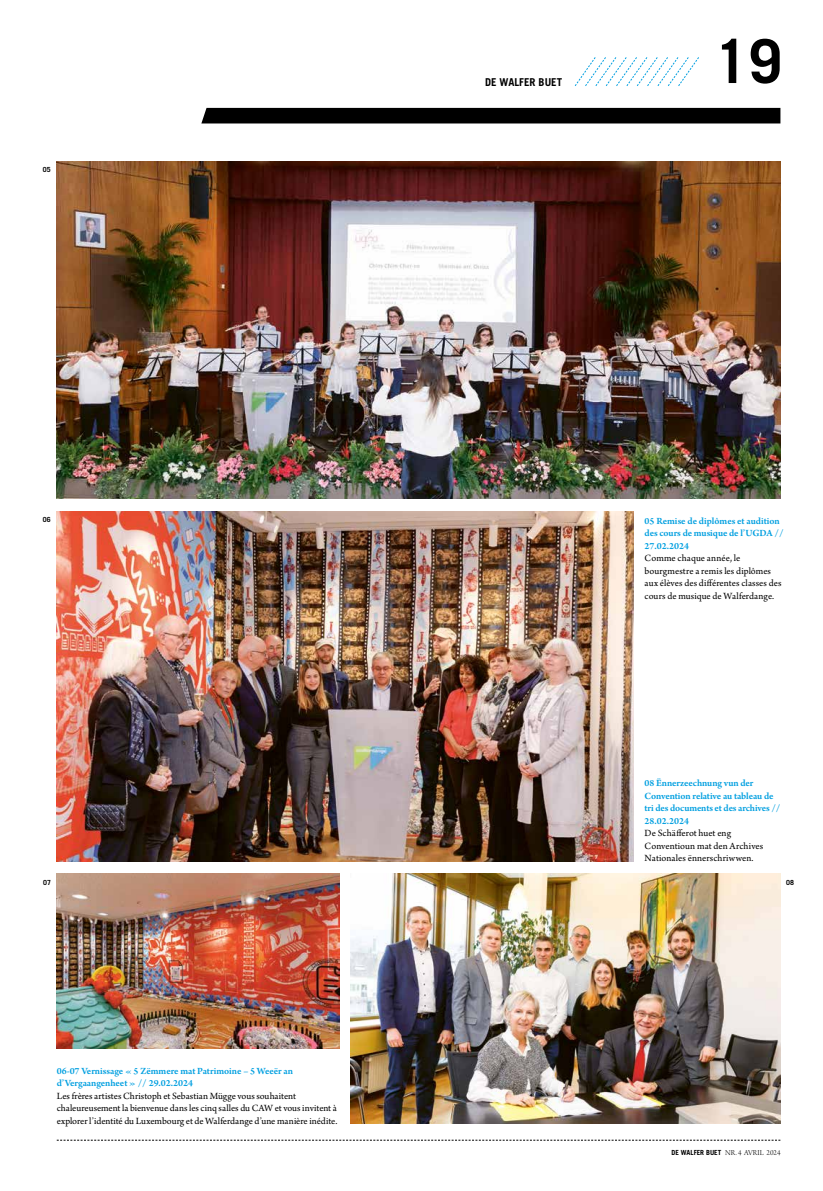
<style>
.page{position:relative;width:823px;height:1191px;background:#fff}
.page>*{position:absolute;margin:0;border:0;box-sizing:border-box;transform-origin:0 0}
.t1{font:700 60.6px "Trade Gothic LT Pro";color:#000}
.t2{font:700 10.9px "Trade Gothic LT Pro";color:#000}
.t3{font:10px/12.5px "Arno Pro";color:#000}
.t4{font:600 10px/12.5px "Arno Pro";letter-spacing:-.005em;color:#009fe0}
.t5{font:8px "Arno Pro Light Display";letter-spacing:.005em;color:#000}
.t6{font:700 7px "Trade Gothic LT Pro";color:#000}
.s1{font-family:"Trade Gothic LT Pro";font-weight:700;font-size:7px}
</style>
<div class="page">
<svg style="left:574px;top:57px;width:125px;height:29px"></svg>
<div style="left:201px;top:108px;width:579px;height:15px;background:#000"></div>
<svg style="left:57px;top:1140px;width:723px;height:1px"></svg>
<img style="left:57px;top:161px;width:723px;height:337px">
<img style="left:350px;top:873px;width:430px;height:250px">
<img style="left:57px;top:873px;width:282px;height:175px">
<img style="left:57px;top:511px;width:576px;height:350px">
<p class="t6" style="left:43px;top:165px;width:9px">05</p>
<p class="t2" style="left:485px;top:75px;width:78px">DE WALFER BUET</p>
<h1 class="t1" style="left:714px;top:24px;width:69px">19</h1>
<p class="t6" style="left:43px;top:515px;width:9px">06</p>
<p class="t4" style="left:644px;top:515px;width:140px">05 Remise de diplômes et audition des cours de musique de l’UGDA //<br>27.02.2024</p>
<p class="t3" style="left:644px;top:552px;width:138px">Comme chaque année, le bourgmestre a remis les diplômes aux élèves des différentes classes des cours de musique de Walferdange.</p>
<p class="t6" style="left:43px;top:877px;width:9px">07</p>
<p class="t4" style="left:57px;top:1065px;width:238px">06-07 Vernissage « 5 Zëmmere mat Patrimoine – 5 Weeër an d’Vergaangenheet » // 29.02.2024</p>
<p class="t3" style="left:57px;top:1090px;width:282px">Les frères artistes Christoph et Sebastian Mügge vous souhaitent chaleureusement la bienvenue dans les cinq salles du CAW et vous invitent à explorer l’identité du Luxembourg et de Walferdange d’une manière inédite.</p>
<p class="t4" style="left:644px;top:777px;width:137px">08 Ënnerzeechnung vun der<br>Convention relative au tableau de tri des documents et des archives //<br>28.02.2024</p>
<p class="t3" style="left:644px;top:827px;width:120px">De Schäfferot huet eng<br>Conventioun mat den Archives<br>Nationales ënnerschriwwen.</p>
<p class="t6" style="left:785px;top:877px;width:9px">08</p>
<p class="t5" style="left:671px;top:1148px;width:110px"><span class="s1">DE WALFER BUET</span> NR. 4 AVRIL 2024</p>
</div>
